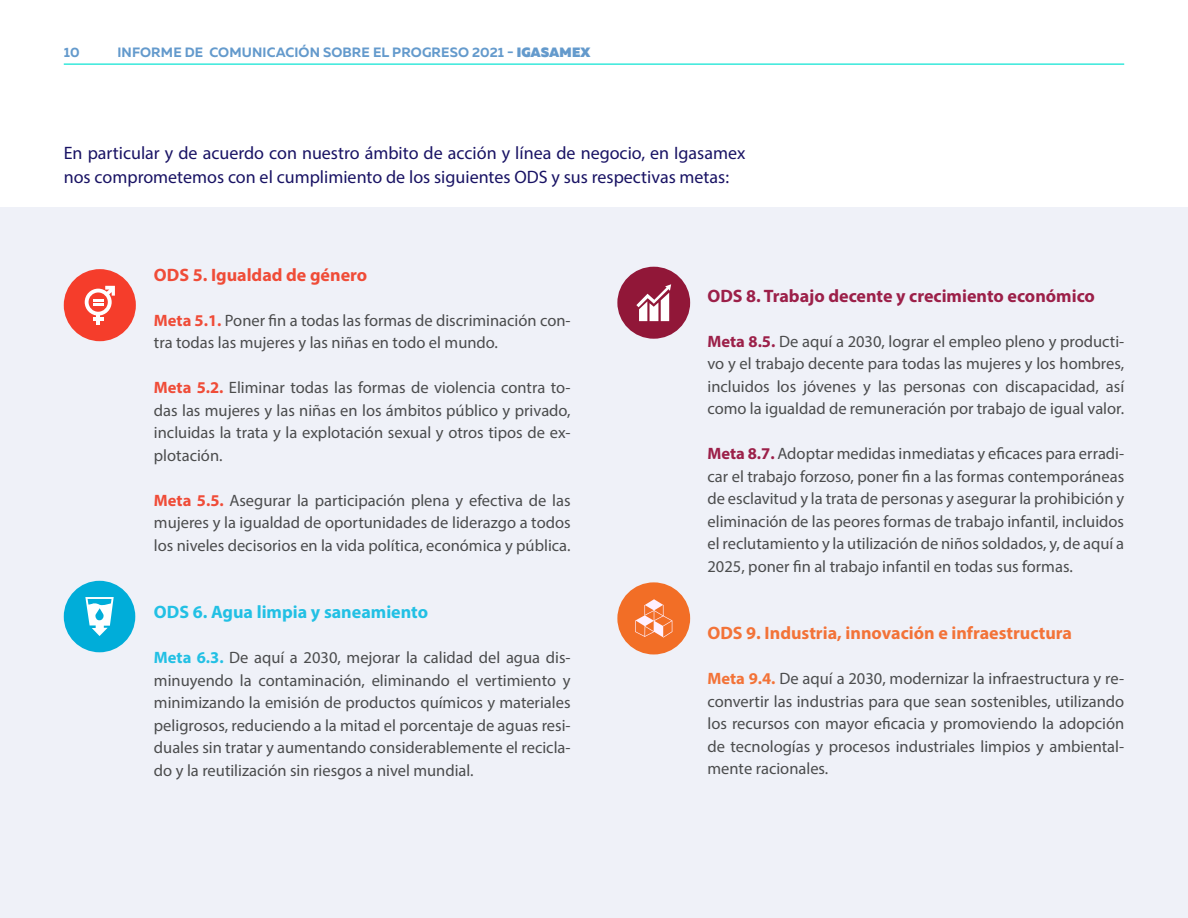
<style>
.page{position:relative;width:1188px;height:918px;background:#fff}
.page>*{position:absolute;margin:0;border:0;box-sizing:border-box;transform-origin:0 0}
.t1{font:18px/24px "Myriad Pro";color:#191364}
.t2{font:700 18px "Myriad Pro";color:#f37338}
.t3{font:700 18px "Myriad Pro";color:#9c2049}
.t4{font:700 18px "Myriad Pro";color:#22c0e4}
.t5{font:700 18px "Myriad Pro";color:#ef4c38}
.t6{font:16.5px/22.5px "Myriad Pro";color:#4b4c4d;text-align:justify}
.t7{font:700 13.5px "Muller";letter-spacing:.01em;color:#649acc}
.s1{font-weight:900}
.s2{font-weight:700;color:#ef4c38}
.s3{font-weight:700;color:#22c0e4}
.s4{font-weight:700;color:#9c2049}
.s5{font-weight:700;color:#f37338}
</style>
<div class="page">
<hr style="left:64px;top:63px;width:1060px;height:2px;background:#37e8db">
<div style="left:0;top:208px;width:1188px;height:710px;background:#eff1f8"></div>
<div style="left:64px;top:269px;width:72px;height:72px;background:#f53d2b;border-radius:36px"></div>
<svg style="left:85px;top:286px;width:30px;height:39px"></svg>
<div style="left:64px;top:581px;width:71px;height:71px;background:#00add9;border-radius:36px"></div>
<svg style="left:85px;top:597px;width:29px;height:39px"></svg>
<div style="left:617px;top:267px;width:73px;height:72px;background:#911738;border-radius:36px"></div>
<svg style="left:636px;top:284px;width:35px;height:37px"></svg>
<div style="left:617px;top:582px;width:73px;height:72px;background:#f26e26;border-radius:36px"></div>
<svg style="left:635px;top:599px;width:37px;height:39px"></svg>
<p class="t7" style="left:64px;top:44px;width:17px">10</p>
<p class="t7" style="left:117px;top:44px;width:475px">INFORME DE COMUNICACIÓN SOBRE EL PROGRESO 2021 - <span class="s1">IGASAMEX</span></p>
<p class="t1" style="left:64px;top:140px;width:683px">En particular y de acuerdo con nuestro ámbito de acción y línea de negocio, en Igasamex nos comprometemos con el cumplimiento de los siguientes ODS y sus respectivas metas:</p>
<p class="t5" style="left:154px;top:263px;width:215px">ODS 5. Igualdad de género</p>
<p class="t6" style="left:154px;top:308px;width:418px"><span class="s2">Meta 5.1.</span> Poner fin a todas las formas de discriminación con&shy;tra todas las mujeres y las niñas en todo el mundo.</p>
<p class="t6" style="left:154px;top:376px;width:418px"><span class="s2">Meta 5.2.</span> Eliminar todas las formas de violencia contra to&shy;das las mujeres y las niñas en los ámbitos público y privado, incluidas la trata y la explotación sexual y otros tipos de ex&shy;plotación.</p>
<p class="t6" style="left:154px;top:488px;width:418px"><span class="s2">Meta 5.5.</span> Asegurar la participación plena y efectiva de las mujeres y la igualdad de oportunidades de liderazgo a todos los niveles decisorios en la vida política, económica y pública.</p>
<p class="t4" style="left:154px;top:600px;width:276px">ODS 6. Agua limpia y saneamiento</p>
<p class="t6" style="left:154px;top:646px;width:418px"><span class="s3">Meta 6.3.</span> De aquí a 2030, mejorar la calidad del agua dis&shy;minuyendo la contaminación, eliminando el vertimiento y minimizando la emisión de productos químicos y materiales peligrosos, reduciendo a la mitad el porcentaje de aguas resi&shy;duales sin tratar y aumentando considerablemente el recicla&shy;do y la reutilización sin riesgos a nivel mundial.</p>
<p class="t3" style="left:708px;top:284px;width:389px">ODS 8. Trabajo decente y crecimiento económico</p>
<p class="t6" style="left:708px;top:330px;width:418px"><span class="s4">Meta 8.5.</span> De aquí a 2030, lograr el empleo pleno y producti&shy;vo y el trabajo decente para todas las mujeres y los hombres, incluidos los jóvenes y las personas con discapacidad, así como la igualdad de remuneración por trabajo de igual valor.</p>
<p class="t6" style="left:708px;top:442px;width:418px"><span class="s4">Meta 8.7.</span> Adoptar medidas inmediatas y eficaces para erradi&shy;car el trabajo forzoso, poner fin a las formas contemporáneas de esclavitud y la trata de personas y asegurar la prohibición y eliminación de las peores formas de trabajo infantil, incluidos el reclutamiento y la utilización de niños soldados, y, de aquí a 2025, poner fin al trabajo infantil en todas sus formas.</p>
<p class="t2" style="left:708px;top:621px;width:366px">ODS 9. Industria, innovación e infraestructura</p>
<p class="t6" style="left:708px;top:667px;width:418px"><span class="s5">Meta 9.4.</span> De aquí a 2030, modernizar la infraestructura y re&shy;convertir las industrias para que sean sostenibles, utilizando los recursos con mayor eficacia y promoviendo la adopción de tecnologías y procesos industriales limpios y ambiental&shy;mente racionales.</p>
</div>
